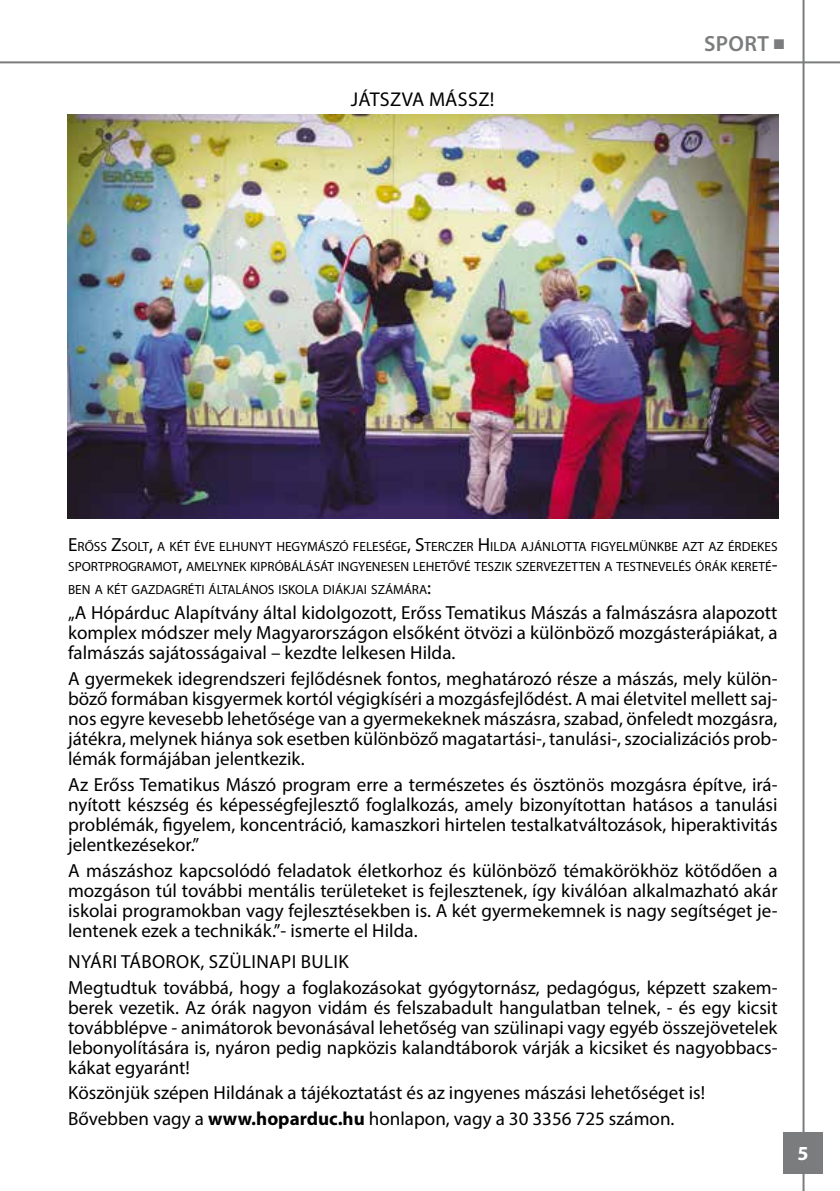
<style>
.page{position:relative;width:840px;height:1191px;background:#fff}
.page>*{position:absolute;margin:0;border:0;box-sizing:border-box;transform-origin:0 0}
.t1{font:600 22px "Myriad Pro";color:#7b7c7e}
.t2{font:20px "Myriad Pro";color:#000}
.t3{font:700 20px "Myriad Pro";color:#fff}
.t4{font:19px/20px "Myriad Pro";color:#000;text-align:justify}
.t5{font:13.4px/20px "Myriad Pro";color:#000}
.s1{font-size:19px}
.s2{font-weight:700}
</style>
<div class="page">
<hr style="left:802px;top:0;width:2px;height:1191px;background:#7b7c7e">
<hr style="left:0;top:61px;width:839px;height:2px;background:#7b7c7e">
<div style="left:782px;top:1132px;width:40px;height:42px;background:#7b7c7e"></div>
<img style="left:67px;top:115px;width:710px;height:404px">
<p class="t2" style="left:350px;top:87px;width:11px">Játsz</p>
<p class="t2" style="left:401px;top:87px;width:56px">va mássz</p>
<p class="t2" style="left:489px;top:87px;width:6px">!</p>
<p class="t1" style="left:703px;top:30px;width:82px">Sport ■</p>
<p class="t5" style="left:68px;top:536px;width:710px"><span class="s1">E</span> RŐSS <span class="s1">Z</span>SOLT<span class="s1">,</span> A KÉT ÉVE ELHUNYT HEGYMÁSZÓ FELESÉGE<span class="s1">, S</span>TERCZER <span class="s1">H</span> ILDA AJÁNLOTTA FIGYELMÜNKBE AZT AZ ÉRDEKES<br>SPORTPROGRAMOT<span class="s1">,</span> AMELYNEK KIPRÓBÁLÁSÁT INGYENESEN LEHETŐVÉ TESZIK SZERVEZETTEN A TESTNEVELÉS ÓRÁK KERETÉ<span class="s1">-</span></p>
<p class="t5" style="left:68px;top:579px;width:364px">BEN A KÉT GAZDAGRÉTI ÁLTALÁNOS ISKOLA DIÁKJAI SZÁMÁRA<span class="s1">:</span></p>
<p class="t4" style="left:68px;top:603px;width:710px">„A Hópárduc Alapítvány által kidolgozott, Erőss Tematikus Mászás a falmászásra alapozott komplex módszer mely Magyarországon elsőként ötvözi a különböző mozgásterápiákat, a falmászás sajátosságaival – kezdte lelkesen Hilda.</p>
<p class="t4" style="left:68px;top:668px;width:710px">A gyermekek idegrendszeri fejlődésnek fontos, meghatározó része a mászás, mely külön&shy;böző formában kisgyermek kortól végigkíséri a mozgásfejlődést. A mai életvitel mellett saj&shy;nos egyre kevesebb lehetősége van a gyermekeknek mászásra, szabad, önfeledt mozgásra, játékra, melynek hiánya sok esetben különböző magatartási-, tanulási-, szocializációs prob&shy;lémák formájában jelentkezik.</p>
<p class="t4" style="left:68px;top:774px;width:710px">Az Erőss Tematikus Mászó program erre a természetes és ösztönös mozgásra építve, irá&shy;nyított készség és képességfejlesztő foglalkozás, amely bizonyítottan hatásos a tanulási problémák, figyelem, koncentráció, kamaszkori hirtelen testalkatváltozások, hiperaktivitás jelentkezésekor.”</p>
<p class="t4" style="left:68px;top:860px;width:710px">A mászáshoz kapcsolódó feladatok életkorhoz és különböző témakörökhöz kötődően a mozgáson túl további mentális területeket is fejlesztenek, így kiválóan alkalmazható akár iskolai programokban vagy fejlesztésekben is. A két gyermekemnek is nagy segítséget je&shy;lentenek ezek a technikák.”- ismerte el Hilda.</p>
<p class="t4" style="left:68px;top:948px;width:710px;line-height:25.6px">Nyári táborok, szülinapi bulik<br>Megtudtuk továbbá, hogy a foglakozásokat gyógytornász, pedagógus, képzett szakem-</p>
<p class="t4" style="left:68px;top:997px;width:710px">berek vezetik. Az órák nagyon vidám és felszabadult hangulatban telnek, - és egy kicsit továbblépve - animátorok bevonásával lehetőség van szülinapi vagy egyéb összejövetelek lebonyolítására is, nyáron pedig napközis kalandtáborok várják a kicsiket és nagyobbacs&shy;kákat egyaránt!</p>
<p class="t4" style="left:68px;top:1080px;width:638px;line-height:25.6px">Köszönjük szépen Hildának a tájékoztatást és az ingyenes mászási lehetőséget is!<br>Bővebben vagy a <span class="s2">www.hoparduc.hu</span> honlapon, vagy a 30 3356 725 számon.</p>
<p class="t3" style="left:797px;top:1140px;width:13px">5</p>
</div>
